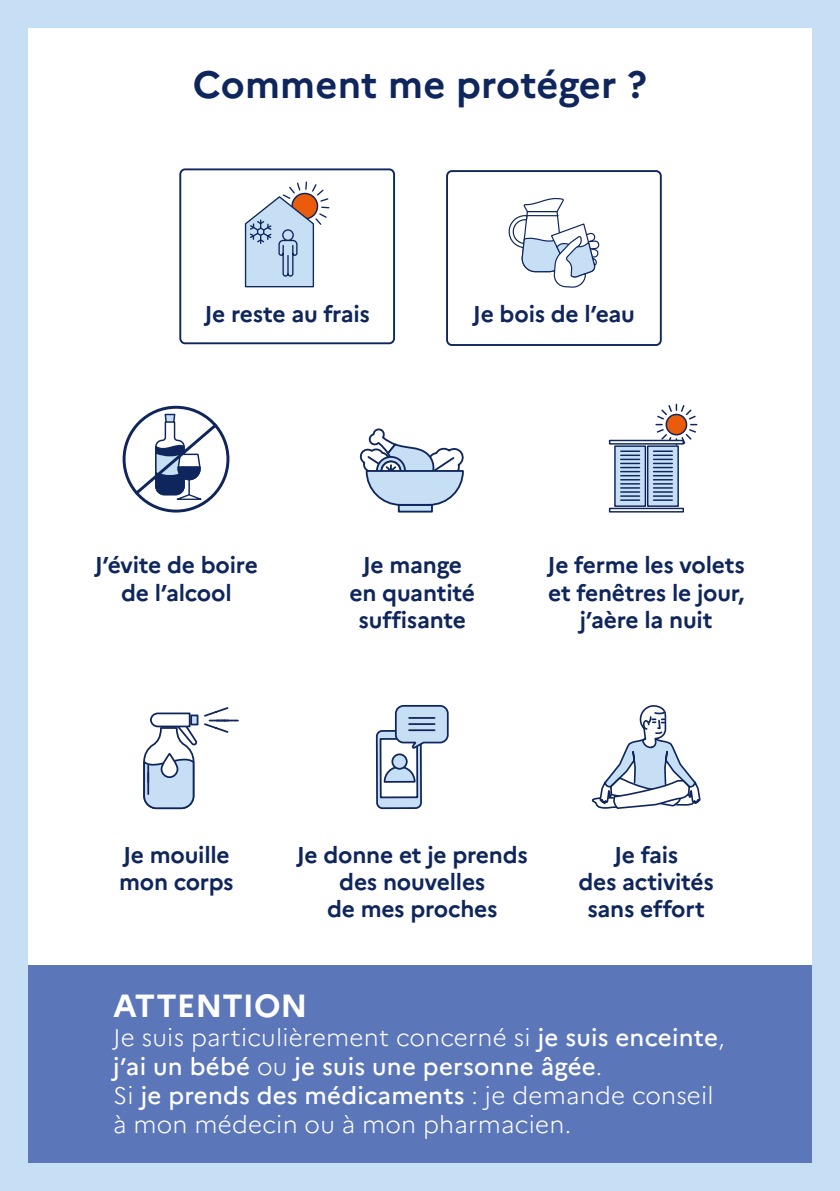
<style>
.page{position:relative;width:840px;height:1191px;background:#fff}
.page>*{position:absolute;margin:0;border:0;box-sizing:border-box;transform-origin:0 0}
.H1_quels_sont_les_ef{font:700 38px "Marianne";letter-spacing:.005em;color:#0f265c}
.P2_H4{font:700 32px "Marianne";color:#fff}
.P_sous_attention{font:300 24px/29px "Marianne";letter-spacing:.01em;color:#fff}
.P2_crampes_etc{font:700 22.8px/27.4px "Marianne";letter-spacing:-.01em;color:#0f265c;text-align:center}
.s1{font-weight:500}
</style>
<div class="page">
<div style="left:0;top:0;width:839px;height:1191px;background:#c7dff5"></div>
<div style="left:28px;top:28px;width:783px;height:1134px;background:#fff"></div>
<svg style="left:244px;top:181px;width:86px;height:107px"></svg>
<svg style="left:508px;top:198px;width:91px;height:90px"></svg>
<div style="left:122px;top:406px;width:107px;height:106px;border:3px solid #0f265c;border-radius:50%"></div>
<svg style="left:131px;top:413px;width:89px;height:88px"></svg>
<svg style="left:397px;top:507px;width:35px;height:5px"></svg>
<svg style="left:359px;top:428px;width:105px;height:79px"></svg>
<hr style="left:209px;top:719px;width:29px;height:2px;background:#0f265c">
<svg style="left:143px;top:707px;width:88px;height:103px"></svg>
<hr style="left:147px;top:765px;width:2px;height:29px;background:#0f265c">
<div style="left:376px;top:731px;width:45px;height:77px;background:#c7dff5;border-radius:6px"></div>
<div style="left:375px;top:730px;width:46px;height:79px;border:2px solid #0f265c;border-radius:6px"></div>
<div style="left:380px;top:739px;width:37px;height:58px;background:#fff"></div>
<div style="left:379px;top:738px;width:39px;height:60px;border:2px solid #0f265c"></div>
<svg style="left:383px;top:765px;width:33px;height:18px"></svg>
<div style="left:392px;top:754px;width:14px;height:15px;background:#c7dff5;border-radius:50%"></div>
<div style="left:391px;top:753px;width:16px;height:16px;border:2px solid #0f265c;border-radius:50%"></div>
<svg style="left:394px;top:705px;width:55px;height:44px"></svg>
<hr style="left:409px;top:717px;width:25px;height:2px;background:#0f265c">
<hr style="left:409px;top:723px;width:25px;height:2px;background:#0f265c">
<hr style="left:409px;top:729px;width:25px;height:2px;background:#0f265c">
<svg style="left:608px;top:28px;width:204px;height:761px"></svg>
<svg style="left:591px;top:703px;width:111px;height:106px"></svg>
<div style="left:28px;top:964px;width:783px;height:198px;background:#5b76b9"></div>
<div style="left:179px;top:168px;width:216px;height:176px;border:2px solid #0f265c;border-radius:5px"></div>
<div style="left:446px;top:170px;width:215px;height:176px;border:2px solid #0f265c;border-radius:5px"></div>
<h1 class="H1_quels_sont_les_ef" style="left:193px;top:61px;width:455px">Comment me protéger ?</h1>
<p class="P2_crampes_etc" style="left:204px;top:300px;width:167px">Je reste au frais</p>
<p class="P2_crampes_etc" style="left:472px;top:300px;width:163px">Je bois de l’eau</p>
<p class="P2_crampes_etc" style="left:95px;top:551px;width:164px">J’évite de boire de l’alcool</p>
<p class="P2_crampes_etc" style="left:349px;top:551px;width:127px">Je mange en quantité suffisante</p>
<p class="P2_crampes_etc" style="left:547px;top:551px;width:199px">Je ferme les volets et fenêtres le jour, j’aère la nuit</p>
<p class="P2_crampes_etc" style="left:119px;top:840px;width:116px;text-align:left">Je mouille mon corps</p>
<p class="P2_crampes_etc" style="left:296px;top:840px;width:232px">Je donne et je prends des nouvelles<br>de mes proches</p>
<p class="P2_crampes_etc" style="left:578px;top:840px;width:137px">Je fais<br>des activités sans effort</p>
<h1 class="P2_H4" style="left:113px;top:985px;width:196px">ATTENTION</h1>
<p class="P_sous_attention" style="left:113px;top:1022px;width:612px">Je suis particulièrement concerné si <span class="s1">je suis enceinte</span>, <span class="s1">j’ai un bébé</span> ou <span class="s1">je suis une personne âgée</span>.<br>Si <span class="s1">je prends des médicaments</span> : je demande conseil à mon médecin ou à mon pharmacien.</p>
</div>
